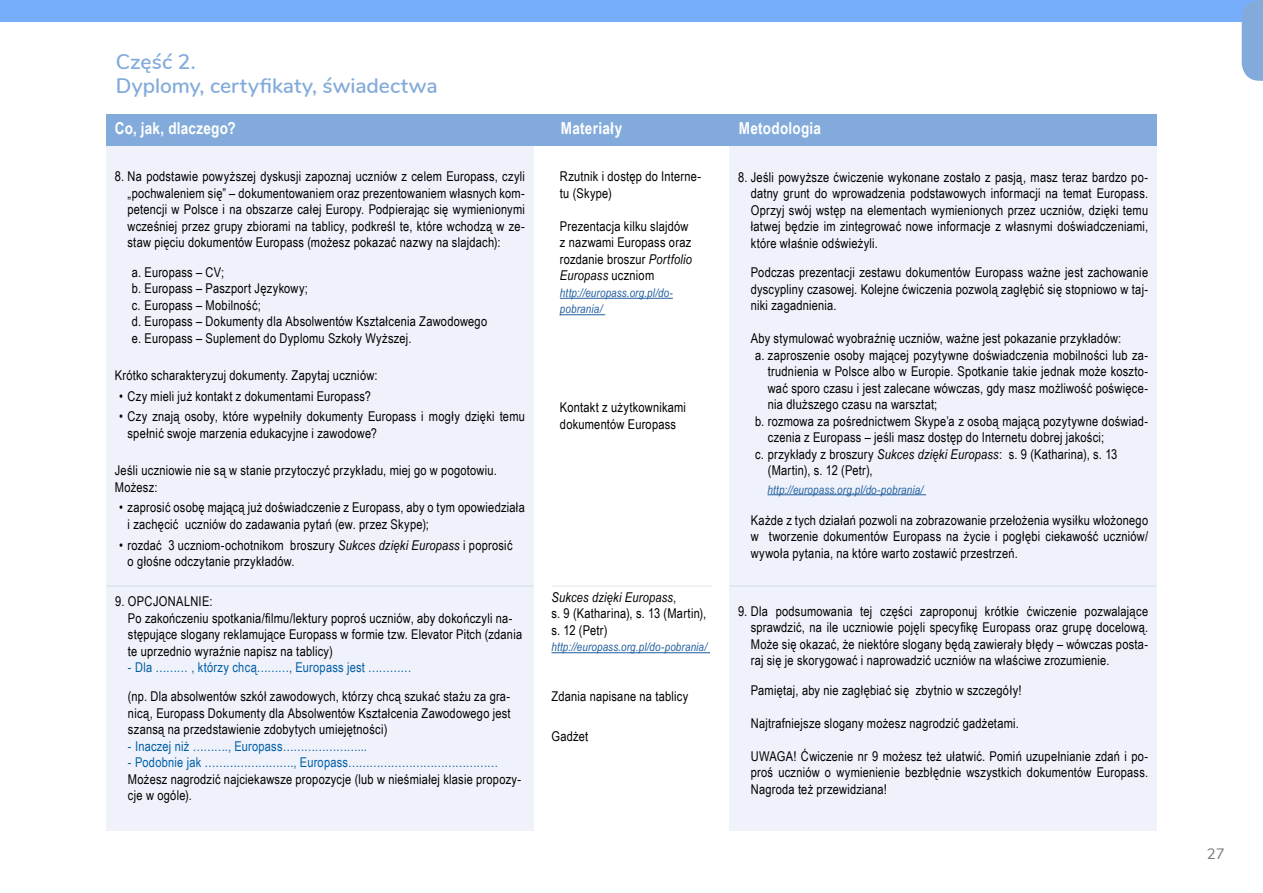
<style>
.page{position:relative;width:1263px;height:893px;background:#fff}
.page>*{position:absolute;margin:0;border:0;box-sizing:border-box;transform-origin:0 0}
.t1{font:600 21px/24.6px "Nunito";color:#82abdb}
.t2{font:700 16.5px "Arial Narrow";letter-spacing:.015em;color:#fff}
.t3{font:15px "Nunito";color:#77787b}
.t4{font:13.5px/16.5px "Arial Narrow";letter-spacing:.015em;color:#000}
.t5{font:13.5px "Arial Narrow";letter-spacing:.015em;color:#025ea7}
.t6{font:italic 12px/16.5px "Arial Narrow";letter-spacing:.01em;color:#215e9e}
.s1{font-style:italic}
</style>
<div class="page">
<div style="left:106px;top:123px;width:427px;height:707px;background:#eff2fa"></div>
<div style="left:729px;top:123px;width:428px;height:707px;background:#eff2fa"></div>
<div style="left:106px;top:115px;width:1051px;height:31px;background:#82abdb"></div>
<hr style="left:560px;top:298px;width:113px;height:1px;background:#215e9e">
<hr style="left:560px;top:314px;width:45px;height:1px;background:#215e9e">
<hr style="left:106px;top:585px;width:427px;height:2px;background:#959fb3">
<hr style="left:729px;top:585px;width:428px;height:2px;background:#959fb3">
<hr style="left:551px;top:585px;width:160px;height:2px;background:#959fb3">
<hr style="left:551px;top:652px;width:159px;height:1px;background:#215e9e">
<div style="left:0;top:0;width:1263px;height:21px;background:#77aefc"></div>
<svg style="left:1242px;top:0;width:21px;height:81px;background:#86aedd"></svg>
<hr style="left:767px;top:494px;width:159px;height:1px;background:#215e9e">
<h1 class="t1" style="left:116px;top:48px;width:323px">Część 2.<br>Dyplomy, certyfikaty, świadectwa</h1>
<p class="t2" style="left:115px;top:116px;width:122px">Co, jak, dlaczego?</p>
<p class="t2" style="left:561px;top:116px;width:63px">Materiały</p>
<p class="t2" style="left:739px;top:116px;width:84px">Metodologia</p>
<p class="t4" style="left:560px;top:168px;width:143px">Rzutnik i dostęp do Interne&shy;tu (Skype)</p>
<p class="t4" style="left:560px;top:217px;width:134px">Prezentacja kilku slajdów z nazwami Europass oraz rozdanie broszur <span class="s1">Portfolio<br>Europass</span> uczniom</p>
<p class="t6" style="left:560px;top:284px;width:114px">http://europass.org.pl/do&shy;pobrania/</p>
<p class="t4" style="left:128px;top:168px;width:399px;text-align:justify;text-indent:-13px">8. Na podstawie powyższej dyskusji zapoznaj uczniów z celem Europass, czyli „pochwaleniem się” – dokumentowaniem oraz prezentowaniem własnych kom&shy;petencji w Polsce i na obszarze całej Europy. Podpierając się wymienionymi wcześniej przez grupy zbiorami na tablicy, podkreśl te, które wchodzą w ze&shy;staw pięciu dokumentów Europass (możesz pokazać nazwy na slajdach):</p>
<p class="t4" style="left:132px;top:263px;width:357px">a. Europass – CV;<br>b. Europass – Paszport Językowy;<br>c. Europass – Mobilność;<br>d. Europass – Dokumenty dla Absolwentów Kształcenia Zawodowego e. Europass – Suplement do Dyplomu Szkoły Wyższej.</p>
<p class="t4" style="left:115px;top:366px;width:264px">Krótko scharakteryzuj dokumenty. Zapytaj uczniów:</p>
<p class="t4" style="left:119px;top:387px;width:253px">• Czy mieli już kontakt z dokumentami Europass?</p>
<p class="t4" style="left:128px;top:408px;width:399px;text-indent:-9px">• Czy znają osoby, które wypełniły dokumenty Europass i mogły dzięki temu spełnić swoje marzenia edukacyjne i zawodowe?</p>
<p class="t4" style="left:115px;top:462px;width:383px">Jeśli uczniowie nie są w stanie przytoczyć przykładu, miej go w pogotowiu.<br>Możesz:</p>
<p class="t4" style="left:128px;top:499px;width:399px;text-indent:-9px">• zaprosić osobę mającą już doświadczenie z Europass, aby o tym opowiedziała i zachęcić uczniów do zadawania pytań (ew. przez Skype);</p>
<p class="t4" style="left:128px;top:536px;width:386px;text-indent:-9px">• rozdać 3 uczniom-ochotnikom broszury <span class="s1">Sukces dzięki Europass</span> i poprosić o głośne odczytanie przykładów.</p>
<p class="t4" style="left:751px;top:168px;width:399px;text-align:justify;text-indent:-13px">8. Jeśli powyższe ćwiczenie wykonane zostało z pasją, masz teraz bardzo po&shy;datny grunt do wprowadzenia podstawowych informacji na temat Europass.<br>Oprzyj swój wstęp na elementach wymienionych przez uczniów, dzięki temu łatwej będzie im zintegrować nowe informacje z własnymi doświadczeniami, które właśnie odświeżyli.</p>
<p class="t4" style="left:751px;top:264px;width:399px;text-align:justify">Podczas prezentacji zestawu dokumentów Europass ważne jest zachowanie dyscypliny czasowej. Kolejne ćwiczenia pozwolą zagłębić się stopniowo w taj&shy;niki zagadnienia.</p>
<p class="t4" style="left:751px;top:330px;width:372px">Aby stymulować wyobraźnię uczniów, ważne jest pokazanie przykładów:</p>
<p class="t4" style="left:755px;top:346px;width:395px">a. zaproszenie osoby mającej pozytywne doświadczenia mobilności lub za-</p>
<p class="t4" style="left:768px;top:363px;width:382px">trudnienia w Polsce albo w Europie. Spotkanie takie jednak może koszto-</p>
<p class="t4" style="left:768px;top:379px;width:382px">wać sporo czasu i jest zalecane wówczas, gdy masz możliwość poświęce-</p>
<p class="t4" style="left:768px;top:396px;width:171px">nia dłuższego czasu na warsztat;</p>
<p class="t4" style="left:755px;top:412px;width:395px">b. rozmowa za pośrednictwem Skype’a z osobą mającą pozytywne doświad-</p>
<p class="t4" style="left:768px;top:429px;width:338px">czenia z Europass – jeśli masz dostęp do Internetu dobrej jakości;</p>
<p class="t4" style="left:755px;top:445px;width:364px">c. przykłady z broszury <span class="s1">Sukces dzięki Europass</span>: s. 9 (Katharina), s. 13</p>
<p class="t4" style="left:768px;top:462px;width:106px">(Martin), s. 12 (Petr),</p>
<p class="t4" style="left:751px;top:511px;width:399px;text-align:justify">Każde z tych działań pozwoli na zobrazowanie przełożenia wysiłku włożonego w tworzenie dokumentów Europass na życie i pogłębi ciekawość uczniów/ wywoła pytania, na które warto zostawić przestrzeń.</p>
<p class="t4" style="left:560px;top:399px;width:128px">Kontakt z użytkownikami dokumentów Europass</p>
<p class="t6" style="left:767px;top:481px;width:157px">http://europass.org.pl/do-pobrania/</p>
<p class="t4" style="left:128px;top:593px;width:396px;text-indent:-13px">9. OPCJONALNIE:<br>Po zakończeniu spotkania/filmu/lektury poproś uczniów, aby dokończyli na&shy;stępujące slogany reklamujące Europass w formie tzw. Elevator Pitch (zdania te uprzednio wyraźnie napisz na tablicy)</p>
<p class="t5" style="left:128px;top:657px;width:285px">- Dla ……… , którzy chcą………, Europass jest …………</p>
<p class="t4" style="left:128px;top:688px;width:384px;text-align:justify">(np. Dla absolwentów szkół zawodowych, którzy chcą szukać stażu za gra&shy;nicą, Europass Dokumenty dla Absolwentów Kształcenia Zawodowego jest szansą na przedstawienie zdobytych umiejętności)</p>
<p class="t5" style="left:128px;top:736px;width:240px">- Inaczej niż ………., Europass…………………...</p>
<p class="t5" style="left:128px;top:753px;width:372px">- Podobnie jak ……………………., Europass……………………………………</p>
<p class="t4" style="left:128px;top:770px;width:395px">Możesz nagrodzić najciekawsze propozycje (lub w nieśmiałej klasie propozy&shy;cje w ogóle).</p>
<p class="t4" style="left:551px;top:588px;width:156px"><span class="s1">Sukces dzięki Europass</span>,<br>s. 9 (Katharina), s. 13 (Martin), s. 12 (Petr)</p>
<p class="t6" style="left:551px;top:639px;width:157px">http://europass.org.pl/do-pobrania/</p>
<p class="t4" style="left:551px;top:687px;width:138px">Zdania napisane na tablicy</p>
<p class="t4" style="left:551px;top:728px;width:38px">Gadżet</p>
<p class="t4" style="left:751px;top:602px;width:399px;text-align:justify;text-indent:-13px">9. Dla podsumowania tej części zaproponuj krótkie ćwiczenie pozwalające sprawdzić, na ile uczniowie pojęli specyfikę Europass oraz grupę docelową.<br>Może się okazać, że niektóre slogany będą zawierały błędy – wówczas posta&shy;raj się je skorygować i naprowadzić uczniów na właściwe zrozumienie.</p>
<p class="t4" style="left:751px;top:681px;width:272px">Pamiętaj, aby nie zagłębiać się zbytnio w szczegóły!</p>
<p class="t4" style="left:751px;top:714px;width:270px">Najtrafniejsze slogany możesz nagrodzić gadżetami.</p>
<p class="t4" style="left:751px;top:747px;width:399px;text-align:justify">UWAGA! Ćwiczenie nr 9 możesz też ułatwić. Pomiń uzupełnianie zdań i po&shy;proś uczniów o wymienienie bezbłędnie wszystkich dokumentów Europass.<br>Nagroda też przewidziana!</p>
<p class="t3" style="left:1207px;top:842px;width:19px">27</p>
</div>
